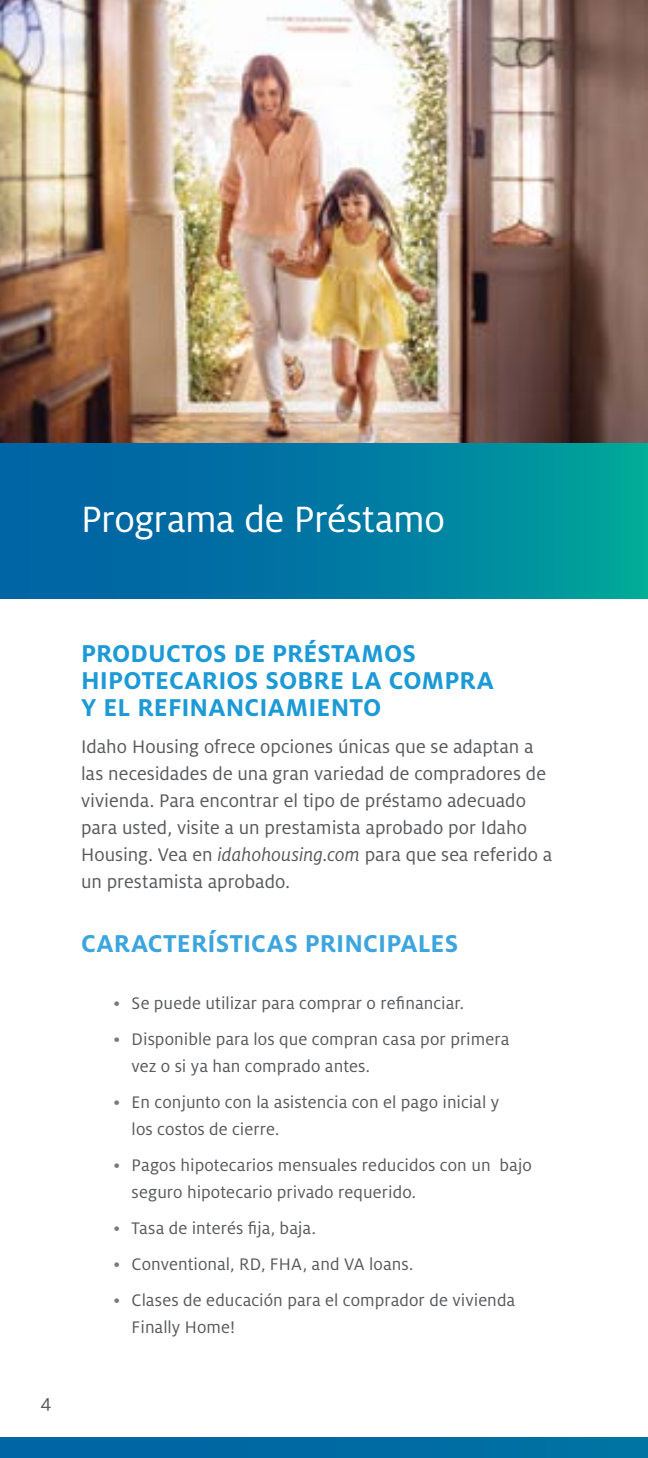
<style>
.page{position:relative;width:648px;height:1458px;background:#fff}
.page>*{position:absolute;margin:0;border:0;box-sizing:border-box;transform-origin:0 0}
.t1{font:40.5px "Milo Pro";letter-spacing:-.01em;color:#fff}
.t2{font:700 27px/27px "Milo Pro";letter-spacing:.005em;color:#1c9ad6}
.t3{font:700 27px "Milo Pro";letter-spacing:.005em;color:#3da5dd}
.t4{font:20.25px/27px "Milo Pro";color:#58595b}
.t5{font:18.68px/27px "Milo Pro";letter-spacing:.005em;color:#58595b}
.s1{font-style:italic}
.s2{color:#797a7d}
</style>
<div class="page">
<img style="left:0;top:0;width:648px;height:443px">
<div style="left:0;top:443px;width:648px;height:156px;background:linear-gradient(to right,#0059a6,#00a09c)"></div>
<div style="left:0;top:1437px;width:648px;height:21px;background:#0069a3"></div>
<h1 class="t1" style="left:81px;top:497px;width:365px">Programa de Préstamo</h1>
<p class="t4" style="left:40px;top:1388px;width:13px">4</p>
<h2 class="t2" style="left:81px;top:640px;width:414px">PRODUCTOS DE PRÉSTAMOS<br>HIPOTECARIOS SOBRE LA COMPRA<br>Y EL REFINANCIAMIENTO</h2>
<p class="t4" style="left:81px;top:733px;width:473px">Idaho Housing ofrece opciones únicas que se adaptan a las necesidades de una gran variedad de compradores de vivienda. Para encontrar el tipo de préstamo adecuado para usted, visite a un prestamista aprobado por Idaho Housing. Vea en <span class="s1">idahohousing.com</span> para que sea referido a un prestamista aprobado.</p>
<h2 class="t3" style="left:81px;top:928px;width:379px">CARACTERÍSTICAS PRINCIPALES</h2>
<p class="t5" style="left:114px;top:990px;width:352px"><span class="s2">•</span> Se puede utilizar para comprar o refinanciar.</p>
<p class="t5" style="left:132px;top:1026px;width:379px;text-indent:-18px"><span class="s2">•</span> Disponible para los que compran casa por primera vez o si ya han comprado antes.</p>
<p class="t5" style="left:132px;top:1089px;width:369px;text-indent:-18px"><span class="s2">•</span> En conjunto con la asistencia con el pago inicial y los costos de cierre.</p>
<p class="t5" style="left:132px;top:1152px;width:402px;text-indent:-18px"><span class="s2">•</span> Pagos hipotecarios mensuales reducidos con un bajo seguro hipotecario privado requerido.</p>
<p class="t5" style="left:114px;top:1215px;width:204px"><span class="s2">•</span> Tasa de interés fija, baja.</p>
<p class="t5" style="left:114px;top:1251px;width:301px"><span class="s2">•</span> Conventional, RD, FHA, and VA loans.</p>
<p class="t5" style="left:132px;top:1287px;width:385px;text-indent:-18px"><span class="s2">•</span> Clases de educación para el comprador de vivienda<br>Finally Home!</p>
</div>
